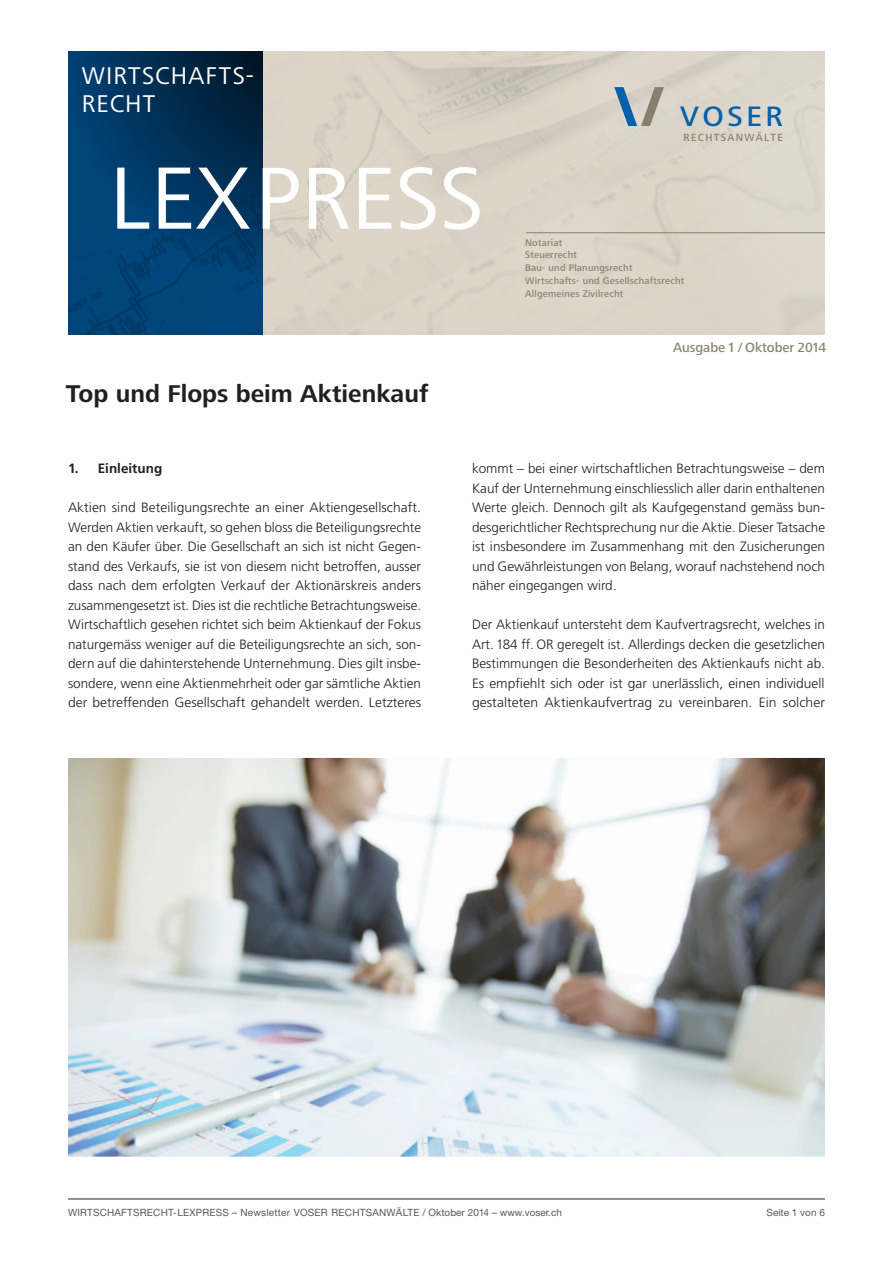
<style>
.page{position:relative;width:893px;height:1263px;background:#fff}
.page>*{position:absolute;margin:0;border:0;box-sizing:border-box;transform-origin:0 0}
.t1{font:91.2px "Frutiger Next LT";color:#fff}
.t2{font:500 29.1px "Frutiger Next LT";letter-spacing:.12em;color:#0161aa}
.t3{font:700 25.2px "Frutiger Next LT";color:#231f20}
.t4{font:25.2px/28.3px "Frutiger Next LT";letter-spacing:.045em;color:#fff}
.t5{font:500 13.95px "Frutiger Next LT";letter-spacing:-.005em;color:#887f6f}
.t6{font:300 13.5px/19.5px "Frutiger";color:#231f20;text-align:justify}
.t7{font:700 13.5px "Frutiger";color:#231f20}
.t8{font:500 10.8px "Frutiger Next LT";letter-spacing:.12em;color:#887f6f}
.t9{font:10.05px "Helvetica Neue";letter-spacing:.02em;color:#57585a}
.t10{font:500 9.9px/12.8px "Frutiger Next LT";letter-spacing:.02em;color:#887f6f}
.s1{font-size:91.65px}
</style>
<div class="page">
<div style="left:263px;top:51px;width:562px;height:284px;background:#e0d8cb"></div>
<hr style="left:68px;top:1199px;width:757px;height:1px;background:#231f20">
<svg style="left:68px;top:282px;width:195px;height:53px;background:#004478"></svg>
<svg style="left:68px;top:51px;width:195px;height:231px;background:#003761"></svg>
<img style="left:68px;top:758px;width:757px;height:399px">
<img style="left:68px;top:758px;width:136px;height:55px">
<div style="left:491px;top:169px;width:167px;height:164px;background:#dbd3c7;border-radius:50%"></div>
<svg style="left:513px;top:51px;width:312px;height:281px"></svg>
<hr style="left:526px;top:232px;width:299px;height:1px;background:#887f6f">
<h3 class="t4" style="left:82px;top:62px;width:173px">WIRTSCHAFTS-<br>RECHT</h3>
<h1 class="t1" style="left:109px;top:148px;width:236px"><span class="s1">LEX</span>PRESS</h1>
<h3 class="t3" style="left:66px;top:380px;width:364px">Top und Flops beim Aktienkauf</h3>
<h2 class="t2" style="left:680px;top:100px;width:104px">Voser</h2>
<p class="t8" style="left:684px;top:131px;width:101px">Rechtsanwälte</p>
<p class="t10" style="left:525px;top:236px;width:161px">N otariat<br>Steuerrecht<br>Bau- und Planungsrecht<br>Wirtschafts- und Gesellschaftsrecht<br>Allgemeines Zivilrecht</p>
<p class="t5" style="left:673px;top:340px;width:154px">Ausgabe 1 / Oktober 2014</p>
<p class="t7" style="left:68px;top:461px;width:96px">1. Einleitung</p>
<p class="t6" style="left:68px;top:498px;width:355px">Aktien sind Beteiligungsrechte an einer Aktiengesellschaft.<br>Werden Aktien verkauft, so gehen bloss die Beteiligungsrechte an den Käufer über. Die Gesellschaft an sich ist nicht Gegen&shy;stand des Verkaufs, sie ist von diesem nicht betroffen, ausser dass nach dem erfolgten Verkauf der Aktionärskreis anders zusammengesetzt ist. Dies ist die rechtliche Betrachtungsweise.<br>Wirtschaftlich gesehen richtet sich beim Aktienkauf der Fokus naturgemäss weniger auf die Beteiligungsrechte an sich, son&shy;dern auf die dahinterstehende Unternehmung. Dies gilt insbe&shy;sondere, wenn eine Aktienmehrheit oder gar sämtliche Aktien der betreffenden Gesellschaft gehandelt werden. Letzteres</p>
<p class="t6" style="left:472px;top:459px;width:355px">kommt – bei einer wirtschaftlichen Betrachtungsweise – dem Kauf der Unternehmung einschliesslich aller darin enthaltenen Werte gleich. Dennoch gilt als Kaufgegenstand gemäss bun&shy;desgerichtlicher Rechtsprechung nur die Aktie. Dieser Tatsache ist insbesondere im Zusammenhang mit den Zusicherungen und Gewährleistungen von Belang, worauf nachstehend noch näher eingegangen wird.</p>
<p class="t6" style="left:472px;top:615px;width:355px">Der Aktienkauf untersteht dem Kaufvertragsrecht, welches in Art. 184 ff. OR geregelt ist. Allerdings decken die gesetzlichen Bestimmungen die Besonderheiten des Aktienkaufs nicht ab.<br>Es empfiehlt sich oder ist gar unerlässlich, einen individuell gestalteten Aktienkaufvertrag zu vereinbaren. Ein solcher</p>
<p class="t9" style="left:68px;top:1206px;width:495px">Wirtschaftsrecht-LEXPRESS – Newsletter VOSER Rechtsanwälte / Oktober 2014 – www.voser.ch</p>
<p class="t9" style="left:767px;top:1206px;width:60px">Seite 1 von 6</p>
</div>
